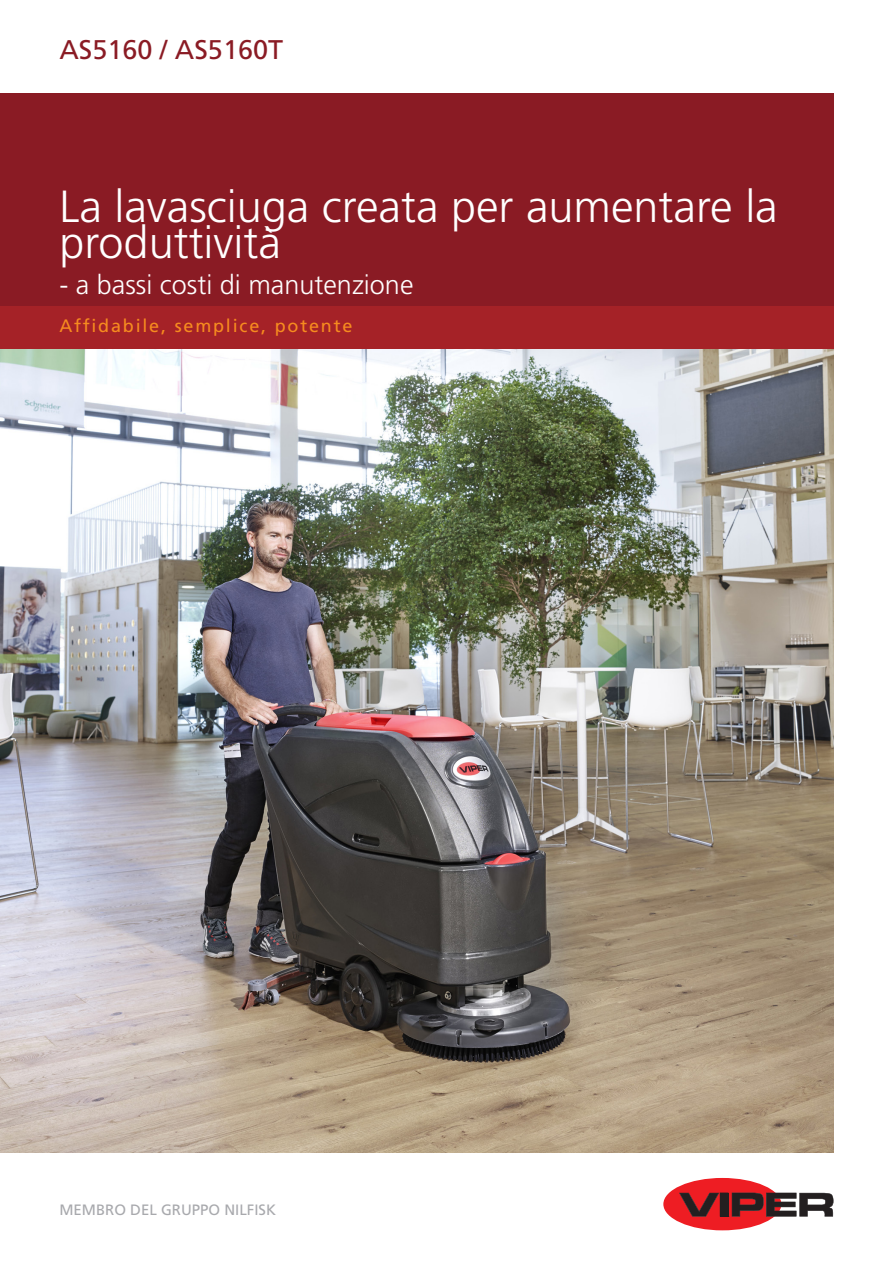
<style>
.page{position:relative;width:893px;height:1263px;background:#fff}
.page>*{position:absolute;margin:0;border:0;box-sizing:border-box;transform-origin:0 0}
.t1{font:300 45px/36px "Frutiger LT Std";color:#fff}
.t2{font:300 27px "Frutiger LT Std";color:#fff}
.t3{font:27px "Frutiger LT Std";color:#8a1b24}
.t4{font:18px "Frutiger LT Std";letter-spacing:.1em;color:#f68b1f}
.t5{font:15px "Frutiger LT Std";color:#a8a9ad}
</style>
<div class="page">
<img style="left:0;top:349px;width:833px;height:803px">
<div style="left:0;top:306px;width:833px;height:43px;background:#a52227"></div>
<div style="left:0;top:94px;width:833px;height:212px;background:#8a1b24"></div>
<div style="left:663px;top:1178px;width:118px;height:52px;background:#ee1d23;border-radius:50%"></div>
<svg style="left:679px;top:1192px;width:154px;height:24px"></svg>
<p class="t3" style="left:59px;top:34px;width:225px">AS5160 / AS5160T</p>
<p class="t1" style="left:59px;top:189px;width:720px">La lavasciuga creata per aumentare la produttività</p>
<p class="t2" style="left:59px;top:269px;width:356px">- a bassi costi di manutenzione</p>
<p class="t4" style="left:59px;top:315px;width:295px">Affidabile, semplice, potente</p>
<p class="t5" style="left:59px;top:1201px;width:218px">MEMBRO DEL GRUPPO NILFISK</p>
</div>
